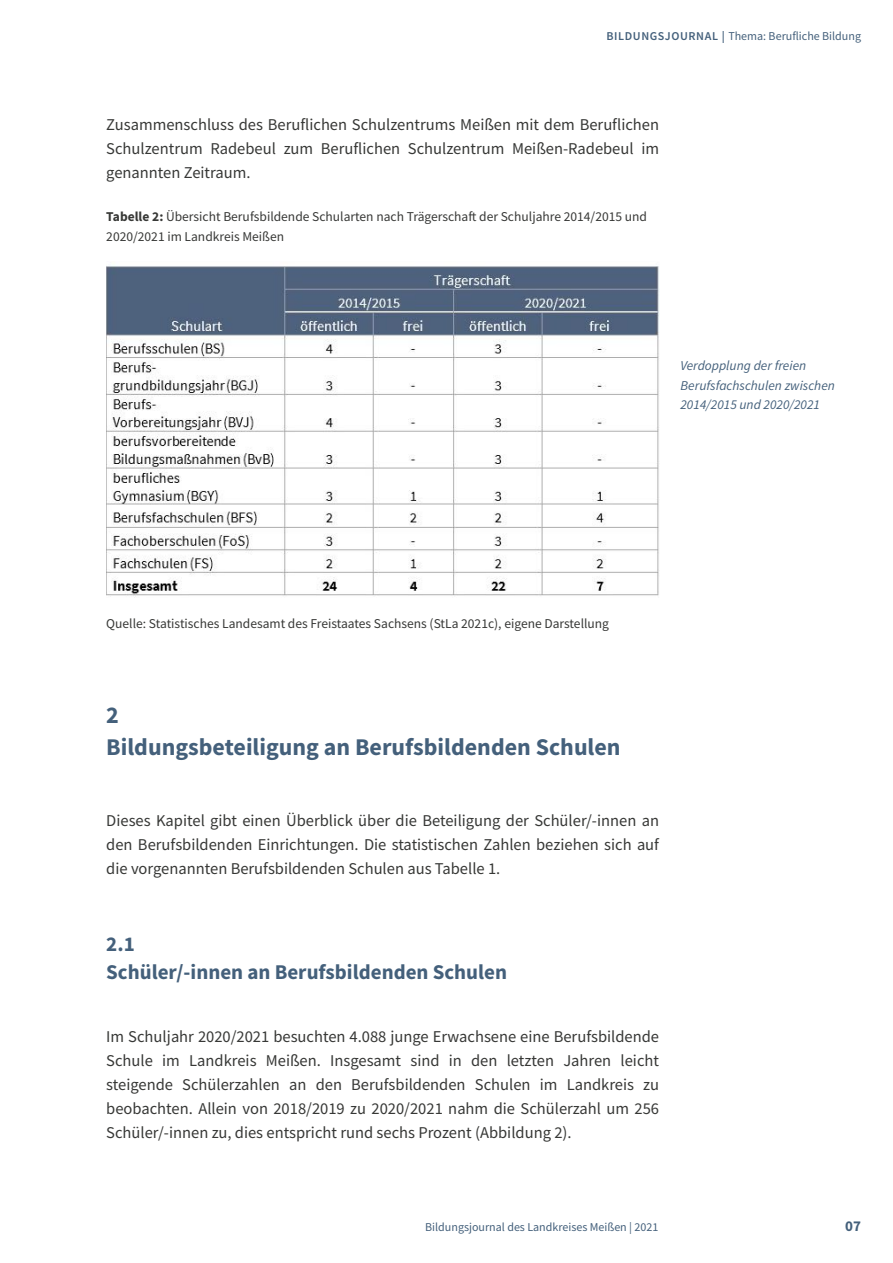
<style>
.page{position:relative;width:893px;height:1263px;background:#fff}
.page>*{position:absolute;margin:0;border:0;box-sizing:border-box;transform-origin:0 0}
.t1{font:700 24px/31.5px "Source Sans Pro";color:#44607b}
.t2{font:700 21px/28.5px "Source Sans Pro";color:#44607b}
.t3{font:16.5px/24px "Source Sans Pro";color:#373836;text-align:justify}
.t4{font:700 15px "Source Sans Pro";color:#44607b}
.t5{font:13.5px/19.5px "Source Sans Pro";color:#373836}
.t6{font:italic 13.5px/19.5px "Source Sans Pro";color:#44607b}
.t7{font:12px "Source Sans Pro";color:#44607b}
.s1{font-weight:600}
.s2{font-weight:700}
</style>
<div class="page">
<img style="left:106px;top:266px;width:553px;height:331px">
<p class="t7" style="left:606px;top:31px;width:256px"><span class="s1">BILDUNGSJOURNAL |</span> Thema: Berufliche Bildung</p>
<p class="t3" style="left:106px;top:114px;width:554px">Zusammenschluss des Beruflichen Schulzentrums Meißen mit dem Beruflichen Schulzentrum Radebeul zum Beruflichen Schulzentrum Meißen-Radebeul im genannten Zeitraum.</p>
<p class="t5" style="left:106px;top:208px;width:542px"><span class="s2">Tabelle 2:</span> Übersicht Berufsbildende Schularten nach Trägerschaft der Schuljahre 2014/2015 und<br>2020/2021 im Landkreis Meißen</p>
<p class="t6" style="left:680px;top:357px;width:156px">Verdopplung der freien<br>Berufsfachschulen zwischen<br>2014/2015 und 2020/2021</p>
<p class="t5" style="left:106px;top:614px;width:504px">Quelle: Statistisches Landesamt des Freistaates Sachsens (StLa 2021c), eigene Darstellung</p>
<h1 class="t1" style="left:106px;top:701px;width:516px">2<br>Bildungsbeteiligung an Berufsbildenden Schulen</h1>
<p class="t3" style="left:106px;top:810px;width:554px">Dieses Kapitel gibt einen Überblick über die Beteiligung der Schüler/-innen an den Berufsbildenden Einrichtungen. Die statistischen Zahlen beziehen sich auf die vorgenannten Berufsbildenden Schulen aus Tabelle 1.</p>
<p class="t2" style="left:106px;top:931px;width:402px">2.1<br>Schüler/-innen an Berufsbildenden Schulen</p>
<p class="t3" style="left:106px;top:1026px;width:554px">Im Schuljahr 2020/2021 besuchten 4.088 junge Erwachsene eine Berufsbildende Schule im Landkreis Meißen. Insgesamt sind in den letzten Jahren leicht steigende Schülerzahlen an den Berufsbildenden Schulen im Landkreis zu beobachten. Allein von 2018/2019 zu 2020/2021 nahm die Schülerzahl um 256<br>Schüler/-innen zu, dies entspricht rund sechs Prozent (Abbildung 2).</p>
<p class="t7" style="left:425px;top:1222px;width:235px">Bildungsjournal des Landkreises Meißen | 2021</p>
<p class="t4" style="left:845px;top:1220px;width:17px">07</p>
</div>
